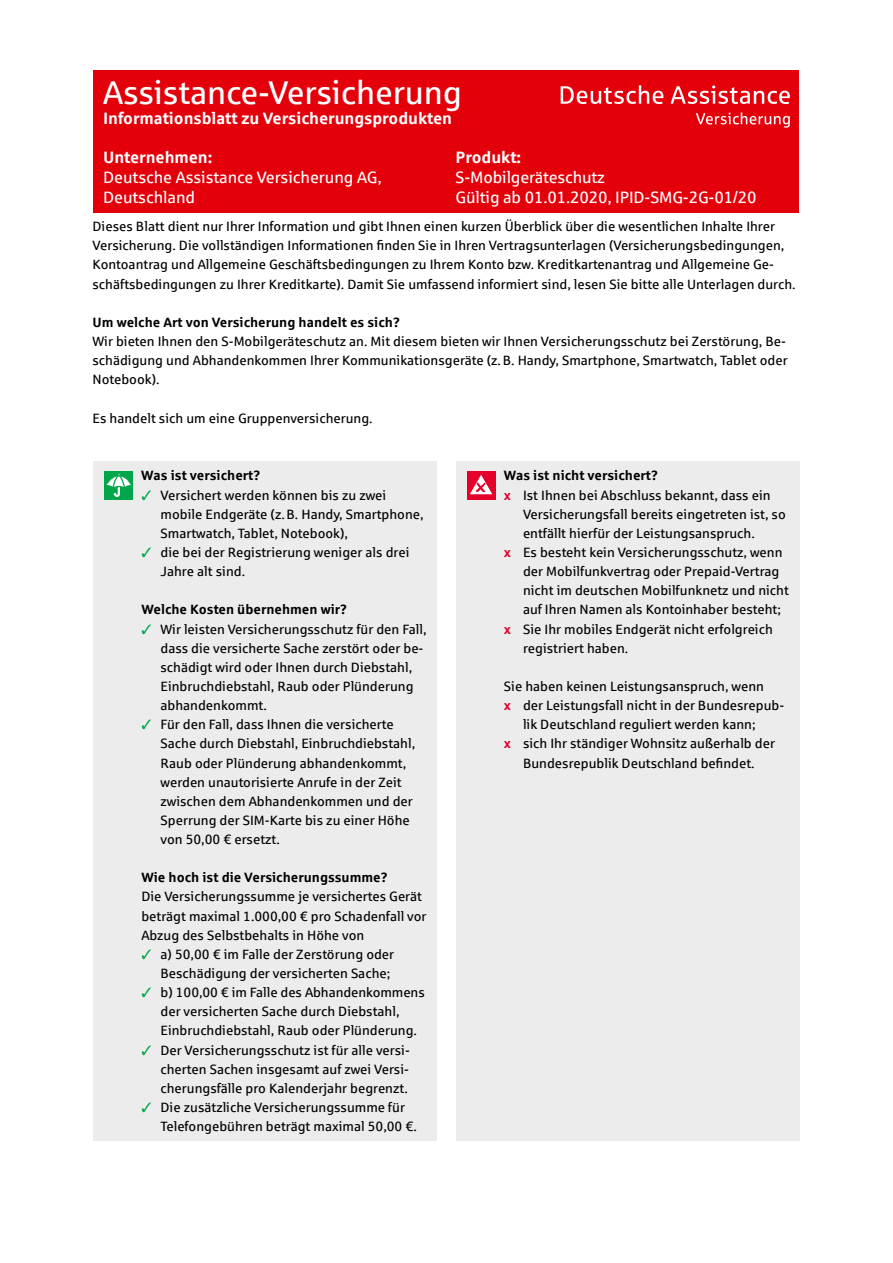
<style>
.page{position:relative;width:893px;height:1263px;background:#fff}
.page>*{position:absolute;margin:0;border:0;box-sizing:border-box;transform-origin:0 0}
.I_Headline_innen_N{font:33px "Sparkasse Rg";letter-spacing:-.005em;color:#fff}
.I_Headline_innen_N-2{font:16.5px "Sparkasse Rg";letter-spacing:-.01em;color:#fff}
.I_Headline_innen_N-3{font:700 16.5px "Sparkasse Rg";letter-spacing:-.005em;color:#fff}
.Copy{font:13.5px/19.2px "Sparkasse Rg";color:#000}
.Copy-2{font:700 13.5px "Sparkasse Rg";color:#000}
.Subline{font:700 13.5px "Sparkasse Rg";color:#000}
.s1{color:#00a649}
.s2{font-weight:700;color:#e4002b}
</style>
<div class="page">
<div style="left:94px;top:70px;width:705px;height:142px;background:#e3000b"></div>
<div style="left:94px;top:461px;width:343px;height:680px;background:#ececec"></div>
<div style="left:104px;top:471px;width:29px;height:29px;background:#00a649"></div>
<svg style="left:106px;top:473px;width:26px;height:24px"></svg>
<div style="left:456px;top:461px;width:343px;height:680px;background:#ececec"></div>
<div style="left:467px;top:471px;width:28px;height:29px;background:#e4002b"></div>
<svg style="left:470px;top:475px;width:22px;height:19px"></svg>
<svg style="left:561px;top:85px;width:102px;height:19px"></svg>
<svg style="left:671px;top:85px;width:119px;height:19px"></svg>
<svg style="left:696px;top:113px;width:94px;height:15px"></svg>
<p class="I_Headline_innen_N" style="left:103px;top:72px;width:360px">Assistance-Versicherung</p>
<p class="I_Headline_innen_N-3" style="left:103px;top:107px;width:350px">Informationsblatt zu Versicherungsprodukten</p>
<p class="I_Headline_innen_N-3" style="left:103px;top:147px;width:111px">Unternehmen:</p>
<p class="I_Headline_innen_N-3" style="left:456px;top:147px;width:67px">Produkt:</p>
<p class="I_Headline_innen_N-2" style="left:103px;top:167px;width:280px">Deutsche Assistance Versicherung AG,</p>
<p class="I_Headline_innen_N-2" style="left:456px;top:167px;width:151px">S-Mobilgeräteschutz</p>
<p class="I_Headline_innen_N-2" style="left:103px;top:187px;width:94px">Deutschland</p>
<p class="I_Headline_innen_N-2" style="left:456px;top:187px;width:302px">Gültig ab 01.01.2020, IPID-SMG-2G-01/20</p>
<p class="Copy" style="left:93px;top:217px;width:705px">Dieses Blatt dient nur Ihrer Information und gibt Ihnen einen kurzen Überblick über die wesentlichen Inhalte Ihrer Versicherung. Die vollständigen Informationen finden Sie in Ihren Vertragsunterlagen (Versicherungsbedingungen, Kontoantrag und Allgemeine Geschäftsbedingungen zu Ihrem Konto bzw. Kreditkartenantrag und Allgemeine Ge&shy;schäftsbedingungen zu Ihrer Kreditkarte). Damit Sie umfassend informiert sind, lesen Sie bitte alle Unterlagen durch.</p>
<p class="Subline" style="left:93px;top:313px;width:309px">Um welche Art von Versicherung handelt es sich?</p>
<p class="Copy" style="left:93px;top:331px;width:697px">Wir bieten Ihnen den S-Mobilgeräteschutz an. Mit diesem bieten wir Ihnen Versicherungsschutz bei Zerstörung, Be&shy;schädigung und Abhandenkommen Ihrer Kommunikationsgeräte (z.B. Handy, Smartphone, Smartwatch, Tablet oder<br>Notebook).</p>
<p class="Copy" style="left:93px;top:408px;width:282px">Es handelt sich um eine Gruppenversicherung.</p>
<p class="Copy-2" style="left:141px;top:467px;width:121px">Was ist versichert?</p>
<p class="Copy" style="left:161px;top:485px;width:264px;text-indent:-19px"><span class="s1">✓</span> Versichert werden können bis zu zwei mobile Endgeräte (z.B. Handy, Smartphone,<br>Smartwatch, Tablet, Notebook),</p>
<p class="Copy" style="left:161px;top:542px;width:250px;text-indent:-19px"><span class="s1">✓</span> die bei der Registrierung weniger als drei<br>Jahre alt sind.</p>
<p class="Copy-2" style="left:141px;top:601px;width:207px">Welche Kosten übernehmen wir?</p>
<p class="Copy" style="left:161px;top:619px;width:267px;text-indent:-19px"><span class="s1">✓</span> Wir leisten Versicherungsschutz für den Fall, dass die versicherte Sache zerstört oder be&shy;schädigt wird oder Ihnen durch Diebstahl, Einbruchdiebstahl, Raub oder Plünderung abhandenkommt.</p>
<p class="Copy" style="left:161px;top:714px;width:256px;text-indent:-19px"><span class="s1">✓</span> Für den Fall, dass Ihnen die versicherte Sache durch Diebstahl, Einbruchdiebstahl, Raub oder Plünderung abhandenkommt, werden unautorisierte Anrufe in der Zeit zwischen dem Abhandenkommen und der Sperrung der SIM-Karte bis zu einer Höhe von 50,00 € ersetzt.</p>
<p class="Copy-2" style="left:141px;top:869px;width:248px">Wie hoch ist die Versicherungssumme?</p>
<p class="Copy" style="left:141px;top:887px;width:287px">Die Versicherungssumme je versichertes Gerät beträgt maximal 1.000,00 € pro Schadenfall vor<br>Abzug des Selbstbehalts in Höhe von</p>
<p class="Copy" style="left:161px;top:944px;width:235px;text-indent:-19px"><span class="s1">✓</span> a) 50,00 € im Falle der Zerstörung oder<br>Beschädigung der versicherten Sache;</p>
<p class="Copy" style="left:161px;top:982px;width:266px;text-indent:-19px"><span class="s1">✓</span> b) 100,00 € im Falle des Abhandenkommens der versicherten Sache durch Diebstahl,<br>Einbruchdiebstahl, Raub oder Plünderung.</p>
<p class="Copy" style="left:161px;top:1040px;width:251px;text-align:justify;text-indent:-19px"><span class="s1">✓</span> Der Versicherungsschutz ist für alle versi&shy;cherten Sachen insgesamt auf zwei Versi&shy;cherungsfälle pro Kalenderjahr begrenzt.</p>
<p class="Copy" style="left:161px;top:1097px;width:258px;text-indent:-19px"><span class="s1">✓</span> Die zusätzliche Versicherungssumme für<br>Telefongebühren beträgt maximal 50,00 €.</p>
<p class="Copy-2" style="left:504px;top:467px;width:156px">Was ist nicht versichert?</p>
<p class="Copy" style="left:523px;top:485px;width:264px;text-indent:-19px"><span class="s2">x</span> Ist Ihnen bei Abschluss bekannt, dass ein<br>Versicherungsfall bereits eingetreten ist, so entfällt hierfür der Leistungsanspruch.</p>
<p class="Copy" style="left:523px;top:542px;width:267px;text-indent:-19px"><span class="s2">x</span> Es besteht kein Versicherungsschutz, wenn der Mobilfunkvertrag oder Prepaid-Vertrag nicht im deutschen Mobilfunknetz und nicht auf Ihren Namen als Kontoinhaber besteht;</p>
<p class="Copy" style="left:523px;top:619px;width:251px;text-indent:-19px"><span class="s2">x</span> Sie Ihr mobiles Endgerät nicht erfolgreich registriert haben.</p>
<p class="Copy" style="left:504px;top:676px;width:262px">Sie haben keinen Leistungsanspruch, wenn</p>
<p class="Copy" style="left:523px;top:695px;width:263px;text-indent:-19px"><span class="s2">x</span> der Leistungsfall nicht in der Bundesrepub&shy;lik Deutschland reguliert werden kann;</p>
<p class="Copy" style="left:504px;top:734px;width:273px;text-align:center"><span class="s2">x</span> sich Ihr ständiger Wohnsitz außerhalb der<br>Bundesrepublik Deutschland befindet.</p>
</div>
